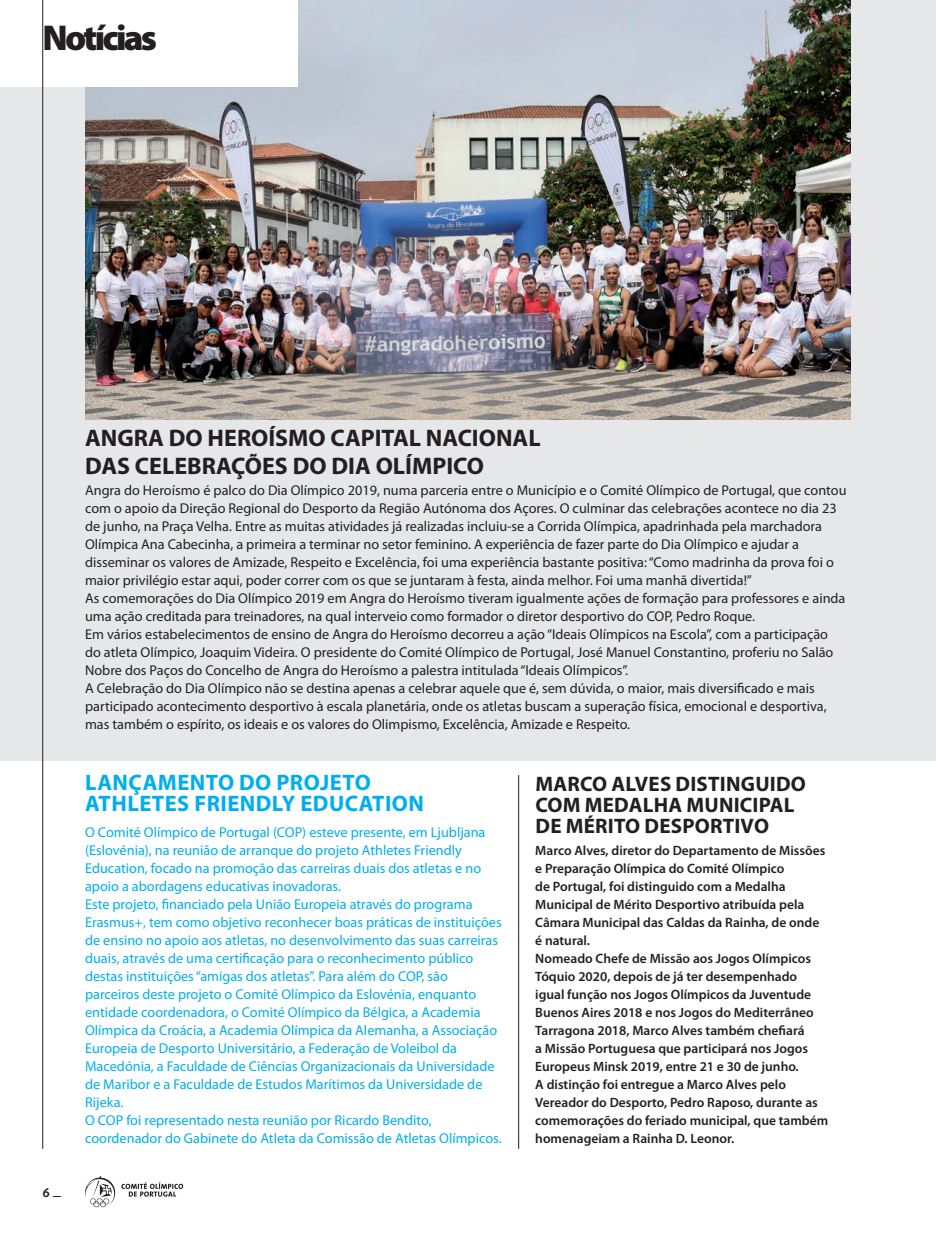
<style>
.page{position:relative;width:936px;height:1234px;background:#fff}
.page>*{position:absolute;margin:0;border:0;box-sizing:border-box;transform-origin:0 0}
.t1{font:900 36px "Myriad Pro";letter-spacing:-.075em;color:#231f20}
._01_noticias01_tit{font:700 24px "Myriad Pro";color:#231f20}
._01_noticias02_tit{font:700 22.5px "Myriad Pro";letter-spacing:.02em;color:#00aeef}
._01_noticias01_tit-2{font:700 21px/21px "Myriad Pro";letter-spacing:.01em;color:#231f20}
.t2{font:700 15px "Verlag";color:#231f20}
._01noticias03_txt{font:14.25px/18px "Myriad Pro";color:#231f20}
._01_noticias02_txt{font:14.25px/18px "Myriad Pro";color:#00aeef}
._01_noticias01_txt{font:600 13.5px/18px "Myriad Pro";color:#231f20}
</style>
<div class="page">
<svg style="left:85px;top:1176px;width:30px;height:30px"></svg>
<svg style="left:121px;top:1182px;width:62px;height:14px"></svg>
<div style="left:0;top:0;width:935px;height:760px;background:#e6e7e9"></div>
<hr style="left:518px;top:775px;width:1px;height:373px;background:#231f20">
<img style="left:85px;top:0;width:765px;height:419px">
<div style="left:0;top:0;width:298px;height:87px;background:#fff"></div>
<hr style="left:42px;top:0;width:1px;height:1148px;background:#231f20">
<h1 class="t1" style="left:43px;top:14px;width:116px">Notícias</h1>
<p class="_01_noticias01_tit" style="left:85px;top:422px;width:457px">ANGRA DO HEROÍSMO CAPITAL NACIONAL</p>
<p class="_01_noticias01_tit" style="left:85px;top:450px;width:400px">DAS CELEBRAÇÕES DO DIA OLÍMPICO</p>
<p class="_01noticias03_txt" style="left:85px;top:480px;width:763px">Angra do Heroísmo é palco do Dia Olímpico 2019, numa parceria entre o Município e o Comité Olímpico de Portugal, que contou com o apoio da Direção Regional do Desporto da Região Autónoma dos Açores. O culminar das celebrações acontece no dia 23 de junho, na Praça Velha. Entre as muitas atividades já realizadas incluiu-se a Corrida Olímpica, apadrinhada pela marchadora Olímpica Ana Cabecinha, a primeira a terminar no setor feminino. A experiência de fazer parte do Dia Olímpico e ajudar a disseminar os valores de Amizade, Respeito e Excelência, foi uma experiência bastante positiva: “Como madrinha da prova foi o maior privilégio estar aqui, poder correr com os que se juntaram à festa, ainda melhor. Foi uma manhã divertida!”</p>
<p class="_01noticias03_txt" style="left:85px;top:588px;width:761px">As comemorações do Dia Olímpico 2019 em Angra do Heroísmo tiveram igualmente ações de formação para professores e ainda uma ação creditada para treinadores, na qual interveio como formador o diretor desportivo do COP, Pedro Roque.</p>
<p class="_01noticias03_txt" style="left:85px;top:624px;width:749px">Em vários estabelecimentos de ensino de Angra do Heroísmo decorreu a ação “Ideais Olímpicos na Escola”, com a participação do atleta Olímpico, Joaquim Videira. O presidente do Comité Olímpico de Portugal, José Manuel Constantino, proferiu no Salão<br>Nobre dos Paços do Concelho de Angra do Heroísmo a palestra intitulada “Ideais Olímpicos”.</p>
<p class="_01noticias03_txt" style="left:85px;top:678px;width:743px">A Celebração do Dia Olímpico não se destina apenas a celebrar aquele que é, sem dúvida, o maior, mais diversificado e mais participado acontecimento desportivo à escala planetária, onde os atletas buscam a superação física, emocional e desportiva, mas também o espírito, os ideais e os valores do Olimpismo, Excelência, Amizade e Respeito.</p>
<p class="t2" style="left:43px;top:1179px;width:20px">6 _</p>
<p class="_01_noticias02_tit" style="left:85px;top:767px;width:287px">LANÇAMENTO DO PROJETO</p>
<p class="_01_noticias02_tit" style="left:85px;top:788px;width:340px">ATHLETES FRIENDLY EDUCATION</p>
<p class="_01_noticias02_txt" style="left:85px;top:822px;width:402px">O Comité Olímpico de Portugal (COP) esteve presente, em Ljubljana (Eslovénia), na reunião de arranque do projeto Athletes Friendly Education, focado na promoção das carreiras duais dos atletas e no apoio a abordagens educativas inovadoras.</p>
<p class="_01_noticias02_txt" style="left:85px;top:894px;width:418px">Este projeto, financiado pela União Europeia através do programa Erasmus+, tem como objetivo reconhecer boas práticas de instituições de ensino no apoio aos atletas, no desenvolvimento das suas carreiras duais, através de uma certificação para o reconhecimento público destas instituições “amigas dos atletas”. Para além do COP, são parceiros deste projeto o Comité Olímpico da Eslovénia, enquanto entidade coordenadora, o Comité Olímpico da Bélgica, a Academia Olímpica da Croácia, a Academia Olímpica da Alemanha, a Associação Europeia de Desporto Universitário, a Federação de Voleibol da Macedónia, a Faculdade de Ciências Organizacionais da Universidade de Maribor e a Faculdade de Estudos Marítimos da Universidade de Rijeka.</p>
<p class="_01_noticias02_txt" style="left:85px;top:1110px;width:418px">O COP foi representado nesta reunião por Ricardo Bendito, coordenador do Gabinete do Atleta da Comissão de Atletas Olímpicos.</p>
<p class="_01_noticias01_tit-2" style="left:535px;top:772px;width:272px">MARCO ALVES DISTINGUIDO<br>COM MEDALHA MUNICIPAL</p>
<p class="_01_noticias01_tit-2" style="left:535px;top:814px;width:235px">DE MÉRITO DESPORTIVO</p>
<p class="_01_noticias01_txt" style="left:535px;top:840px;width:291px">Marco Alves, diretor do Departamento de Missões e Preparação Olímpica do Comité Olímpico<br>de Portugal, foi distinguido com a Medalha Municipal de Mérito Desportivo atribuída pela Câmara Municipal das Caldas da Rainha, de onde é natural.</p>
<p class="_01_noticias01_txt" style="left:535px;top:948px;width:294px">Nomeado Chefe de Missão aos Jogos Olímpicos Tóquio 2020, depois de já ter desempenhado igual função nos Jogos Olímpicos da Juventude Buenos Aires 2018 e nos Jogos do Mediterrâneo Tarragona 2018, Marco Alves também chefiará<br>a Missão Portuguesa que participará nos Jogos Europeus Minsk 2019, entre 21 e 30 de junho.<br>A distinção foi entregue a Marco Alves pelo Vereador do Desporto, Pedro Raposo, durante as comemorações do feriado municipal, que também homenageiam a Rainha D. Leonor.</p>
</div>
